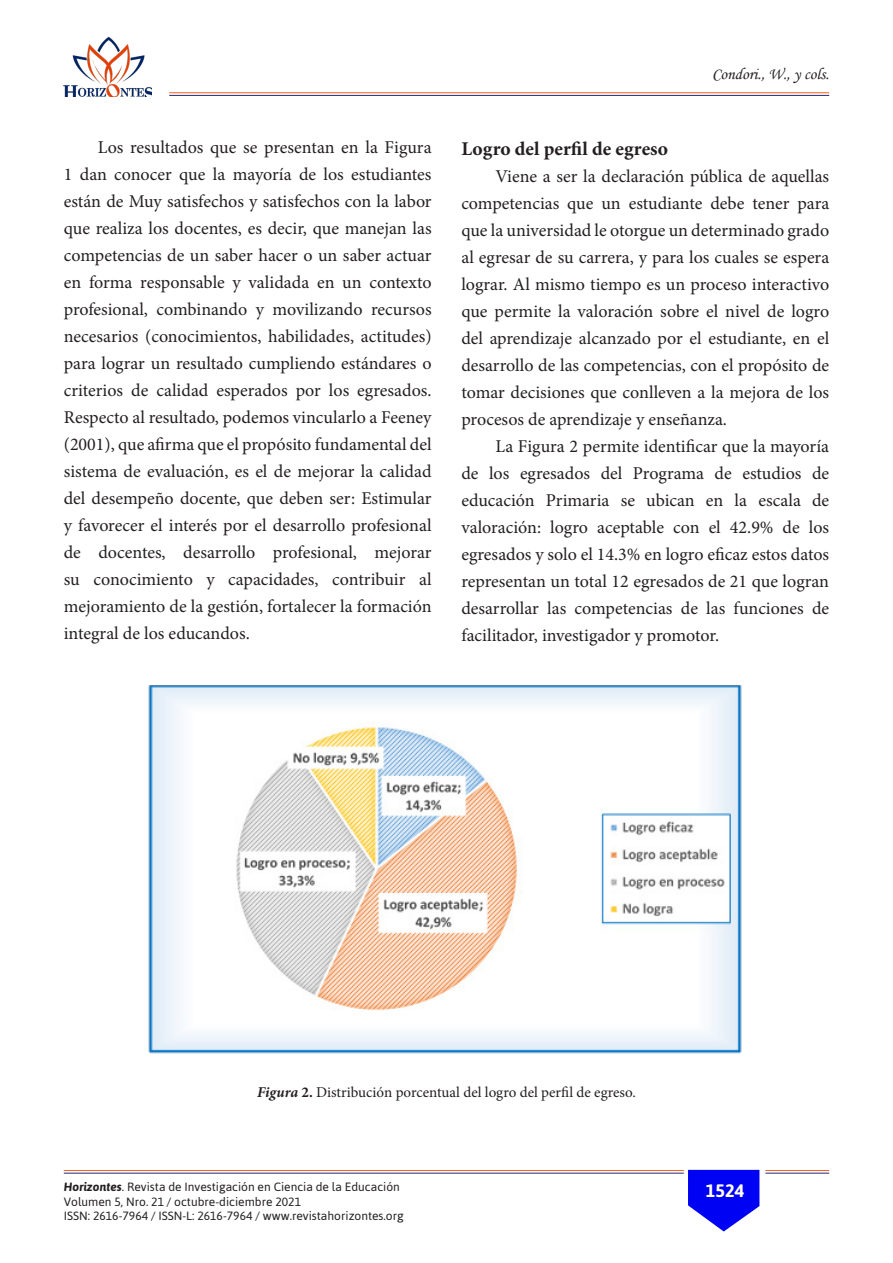
<style>
.page{position:relative;width:893px;height:1263px;background:#fff}
.page>*{position:absolute;margin:0;border:0;box-sizing:border-box;transform-origin:0 0}
.Titulo_Interno{font:700 19.5px "Minion Pro";letter-spacing:.005em;color:#231f20}
.t1{font:18px/27px "Minion Pro";color:#231f20;text-align:justify}
.t2{font:700 18px "Asap";color:#fff}
.t3{font:16.5px "Monotype Corsiva";color:#231f20}
.t4{font:15px "Minion Pro";color:#231f20}
.t5{font:12px/14.4px "Asap";color:#231f20}
.s1{font-weight:700;font-style:italic}
.s2{font-weight:700}
</style>
<div class="page">
<hr style="left:64px;top:1172px;width:620px;height:2px;background:#30327d">
<hr style="left:64px;top:1170px;width:620px;height:1px;background:#f36821">
<hr style="left:765px;top:1172px;width:64px;height:2px;background:#30327d">
<hr style="left:765px;top:1170px;width:64px;height:1px;background:#f36821">
<svg style="left:688px;top:1170px;width:71px;height:61px"></svg>
<img style="left:63px;top:36px;width:89px;height:61px">
<hr style="left:169px;top:95px;width:660px;height:1px;background:#30327d">
<hr style="left:169px;top:92px;width:660px;height:1px;background:#f36821">
<img style="left:148px;top:685px;width:594px;height:369px">
<p class="t3" style="left:712px;top:64px;width:119px">Condori., W., y cols.</p>
<p class="t1" style="left:64px;top:134px;width:369px;text-indent:34px">Los resultados que se presentan en la Figura 1 dan conocer que la mayoría de los estudiantes están de Muy satisfechos y satisfechos con la labor que realiza los docentes, es decir, que manejan las competencias de un saber hacer o un saber actuar en forma responsable y validada en un contexto profesional, combinando y movilizando recursos necesarios (conocimientos, habilidades, actitudes) para lograr un resultado cumpliendo estándares o criterios de calidad esperados por los egresados.<br>Respecto al resultado, podemos vincularlo a Feeney (2001), que afirma que el propósito fundamental del sistema de evaluación, es el de mejorar la calidad del desempeño docente, que deben ser: Estimular y favorecer el interés por el desarrollo profesional de docentes, desarrollo profesional, mejorar su conocimiento y capacidades, contribuir al mejoramiento de la gestión, fortalecer la formación integral de los educandos.</p>
<p class="Titulo_Interno" style="left:461px;top:135px;width:208px">Logro del perfil de egreso</p>
<p class="t1" style="left:461px;top:162px;width:369px;text-indent:34px">Viene a ser la declaración pública de aquellas competencias que un estudiante debe tener para que la universidad le otorgue un determinado grado al egresar de su carrera, y para los cuales se espera lograr. Al mismo tiempo es un proceso interactivo que permite la valoración sobre el nivel de logro del aprendizaje alcanzado por el estudiante, en el desarrollo de las competencias, con el propósito de tomar decisiones que conlleven a la mejora de los procesos de aprendizaje y enseñanza.</p>
<p class="t1" style="left:461px;top:432px;width:369px;text-indent:34px">La Figura 2 permite identificar que la mayoría de los egresados del Programa de estudios de educación Primaria se ubican en la escala de valoración: logro aceptable con el 42.9% de los egresados y solo el 14.3% en logro eficaz estos datos representan un total 12 egresados de 21 que logran desarrollar las competencias de las funciones de facilitador, investigador y promotor.</p>
<p class="t4" style="left:257px;top:1082px;width:380px"><span class="s1">Figura</span> <span class="s2">2.</span> Distribución porcentual del logro del perfil de egreso.</p>
<p class="t5" style="left:64px;top:1180px;width:341px"><span class="s1">Horizontes</span>. Revista de Investigación en Ciencia de la Educación<br>Volumen 5, Nro. 21 / octubre-diciembre 2021<br>ISSN: 2616-7964 / ISSN-L: 2616-7964 / www.revistahorizontes.org</p>
<p class="t2" style="left:706px;top:1180px;width:40px">1524</p>
</div>
